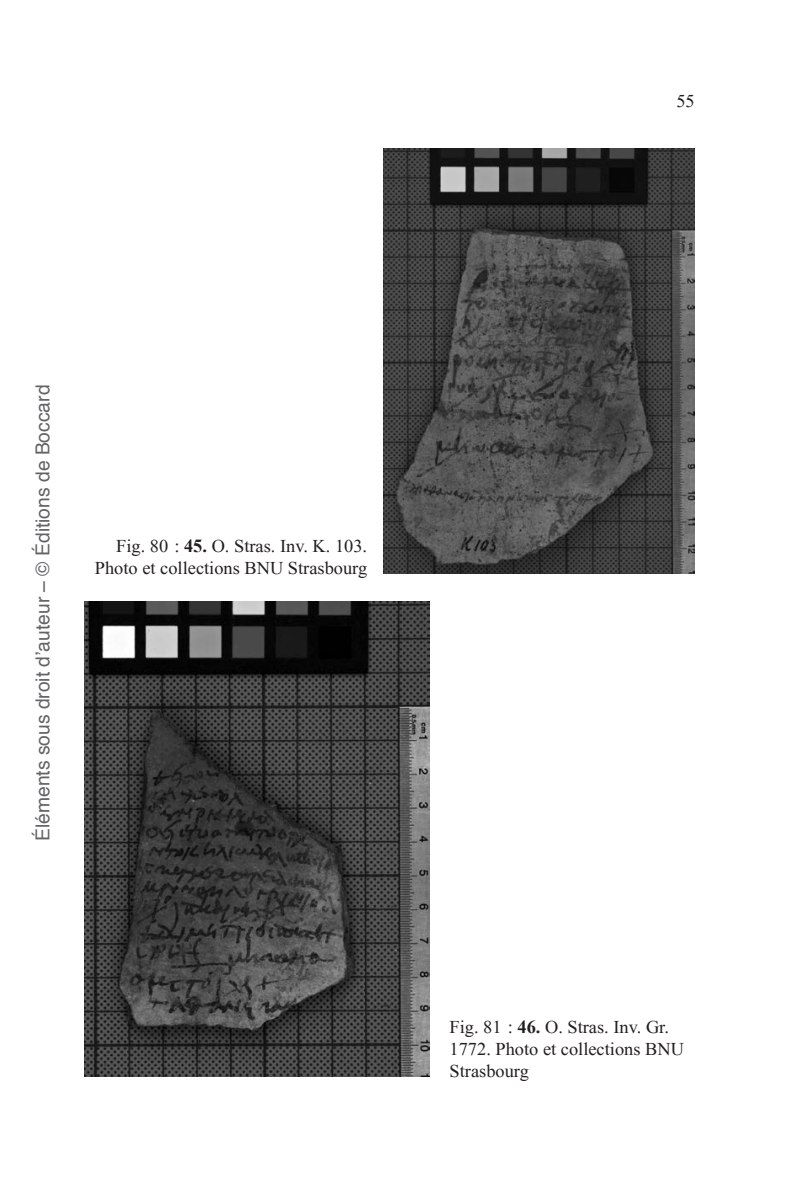
<style>
.page{position:relative;width:794px;height:1191px;background:#fff}
.page>*{position:absolute;margin:0;border:0;box-sizing:border-box;transform-origin:0 0}
.t1{font:19.25px "Helvetica";color:#636366}
.t2{font:18.38px/22.1px "IFAO Grec Unicode";color:#231f20;text-align:right}
.t3{font:18.38px "IFAO Grec Unicode";color:#231f20}
.s1{font-family:"Times New Roman";font-weight:700}
</style>
<div class="page">
<img style="left:383px;top:149px;width:311px;height:425px">
<img style="left:84px;top:602px;width:345px;height:474px">
<p class="t3" style="left:676px;top:88px;width:20px">55</p>
<p class="t1" style="left:28px;top:841px;width:458px;rotate:-90deg">Éléments sous droit d’auteur – © Éditions de Boccard</p>
<p class="t2" style="left:95px;top:534px;width:274px">Fig. 80 : <span class="s1">45.</span> O. Stras. Inv. K. 103.<br>Photo et collections BNU Strasbourg</p>
<p class="t2" style="left:449px;top:1015px;width:236px;text-align:left">Fig. 81 : <span class="s1">46.</span> O. Stras. Inv. Gr.<br>1772. Photo et collections BNU<br>Strasbourg</p>
</div>
